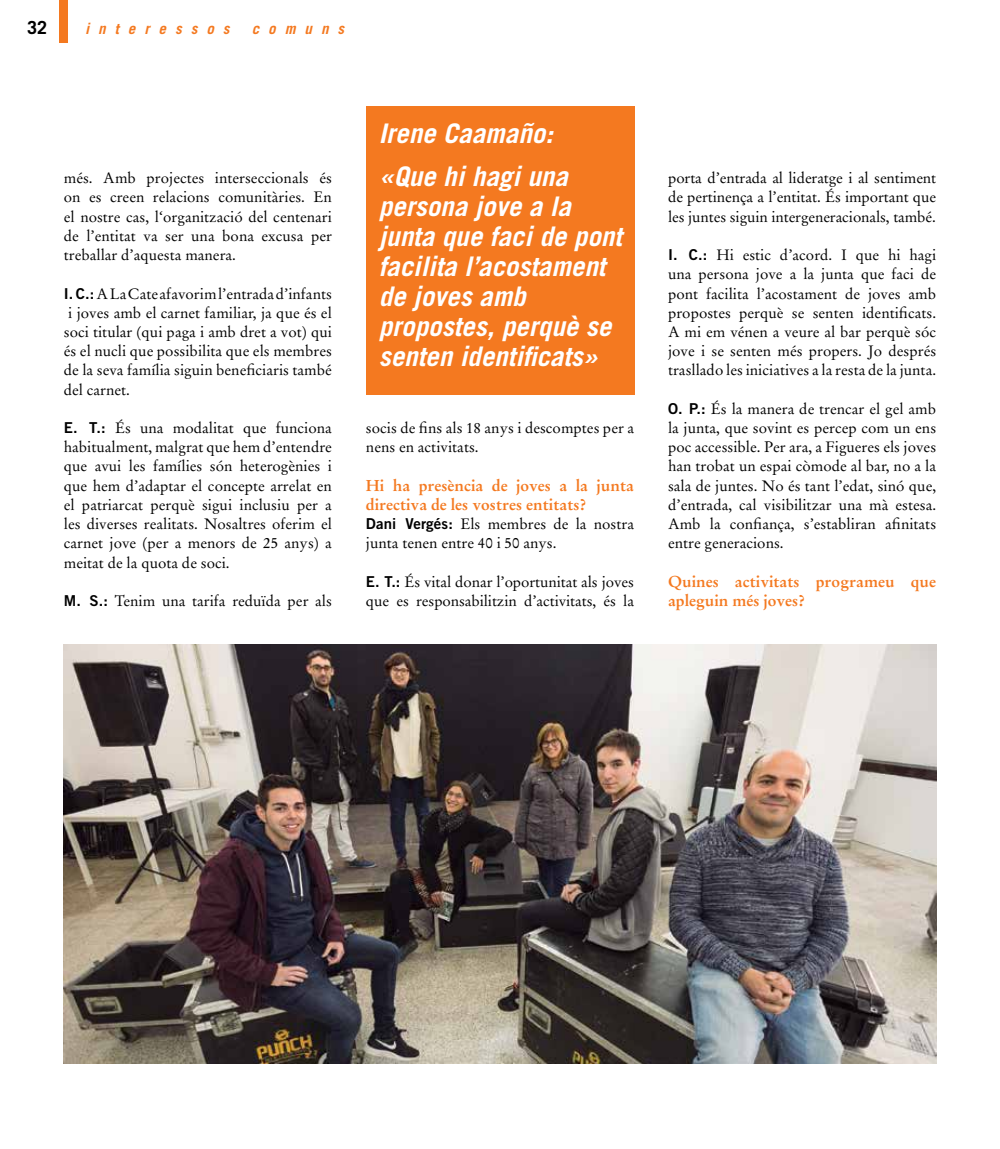
<style>
.page{position:relative;width:1000px;height:1149px;background:#fff}
.page>*{position:absolute;margin:0;border:0;box-sizing:border-box;transform-origin:0 0}
.t1{font:italic 700 27px/30px "Trade Gothic LT Std";color:#fff}
.t2{font:700 18px "Trade Gothic LT Std";color:#000}
.t3{font:700 15.75px/19.2px "Stempel Garamond LT Std";color:#f47920}
.t4{font:15px/19.2px "Stempel Garamond LT Std";color:#000;text-align:justify}
.t5{font:italic 700 15px "Trade Gothic LT Std";letter-spacing:.6em;color:#f47920}
.s1{font-family:"Trade Gothic LT Std Bd 2"}
</style>
<div class="page">
<div style="left:60px;top:0;width:8px;height:43px;background:#f47920"></div>
<div style="left:366px;top:106px;width:268px;height:288px;background:#f47920"></div>
<img style="left:64px;top:644px;width:871px;height:419px">
<p class="t2" style="left:27px;top:16px;width:22px">32</p>
<p class="t5" style="left:85px;top:19px;width:146px">interessos</p>
<p class="t5" style="left:252px;top:19px;width:94px">comuns</p>
<p class="t4" style="left:64px;top:168px;width:269px">més. Amb projectes interseccionals és on es creen relacions comunitàries. En el nostre cas, l‘organització del centenari de l’entitat va ser una bona excusa per treballar d’aquesta manera.</p>
<p class="t4" style="left:64px;top:284px;width:269px"><span class="s1">I. C.:</span> A La Cate afavorim l’entrada d’infants i joves amb el carnet familiar, ja que és el soci titular (qui paga i amb dret a vot) qui és el nucli que possibilita que els membres de la seva família siguin beneficiaris també del carnet.</p>
<p class="t4" style="left:64px;top:418px;width:269px"><span class="s1">E. T.:</span> És una modalitat que funciona habitualment, malgrat que hem d’entendre que avui les famílies són heterogènies i que hem d’adaptar el concepte arrelat en el patriarcat perquè sigui inclusiu per a les diverses realitats. Nosaltres oferim el carnet jove (per a menors de 25 anys) a meitat de la quota de soci.</p>
<p class="t4" style="left:64px;top:591px;width:269px"><span class="s1">M. S.:</span> Tenim una tarifa reduïda per als</p>
<h1 class="t1" style="left:378px;top:112px;width:191px;line-height:42.8px">Irene Caamaño: «Que hi hagi una</h1>
<h1 class="t1" style="left:378px;top:191px;width:245px">persona jove a la junta que faci de pont facilita l’acostament de joves amb propostes, perquè se senten identificats»</h1>
<p class="t4" style="left:366px;top:418px;width:269px">socis de fins als 18 anys i descomptes per a nens en activitats.</p>
<p class="t3" style="left:366px;top:475px;width:269px">Hi ha presència de joves a la junta directiva de les vostres entitats?</p>
<p class="t4" style="left:366px;top:514px;width:269px"><span class="s1">Dani Vergés:</span> Els membres de la nostra junta tenen entre 40 i 50 anys.</p>
<p class="t4" style="left:366px;top:572px;width:269px"><span class="s1">E. T.:</span> És vital donar l’oportunitat als joves que es responsabilitzin d’activitats, és la</p>
<p class="t4" style="left:668px;top:168px;width:269px">porta d’entrada al lideratge i al sentiment de pertinença a l’entitat. És important que les juntes siguin intergeneracionals, també.</p>
<p class="t4" style="left:668px;top:245px;width:269px"><span class="s1">I. C.:</span> Hi estic d’acord. I que hi hagi una persona jove a la junta que faci de pont facilita l’acostament de joves amb propostes perquè se senten identificats.<br>A mi em vénen a veure al bar perquè sóc jove i se senten més propers. Jo després trasllado les iniciatives a la resta de la junta.</p>
<p class="t4" style="left:668px;top:399px;width:269px"><span class="s1">O. P.:</span> És la manera de trencar el gel amb la junta, que sovint es percep com un ens poc accessible. Per ara, a Figueres els joves han trobat un espai còmode al bar, no a la sala de juntes. No és tant l’edat, sinó que, d’entrada, cal visibilitzar una mà estesa.<br>Amb la confiança, s’establiran afinitats entre generacions.</p>
<p class="t3" style="left:668px;top:571px;width:269px">Quines activitats programeu que apleguin més joves?</p>
</div>
